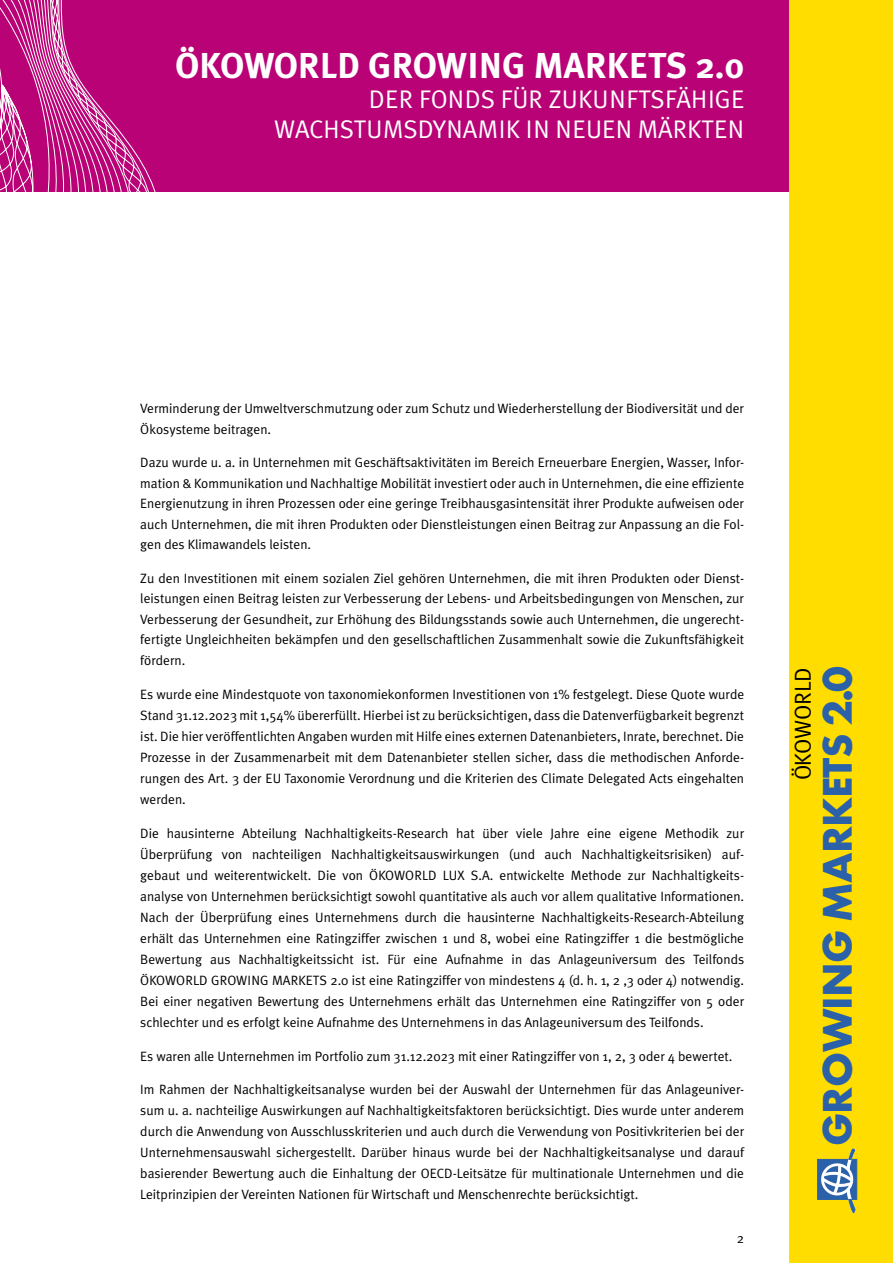
<style>
.page{position:relative;width:893px;height:1263px;background:#fff}
.page>*{position:absolute;margin:0;border:0;box-sizing:border-box;transform-origin:0 0}
.t1{font:700 43.05px "Futura PT";letter-spacing:-.02em;color:#2b61a9}
.t2{font:700 36px "Meta Plus";color:#fff}
.t3{font:25.5px/30px "Meta Plus Normal";color:#fff;text-align:right}
.t4{font:23.1px "Meta Plus Normal";letter-spacing:-.025em;color:#000}
.t5{font:13.5px/21px "Meta Plus Normal";color:#000;text-align:justify}
</style>
<div class="page">
<div style="left:0;top:0;width:893px;height:191px;background:#b90276"></div>
<svg style="left:0;top:0;width:156px;height:191px"></svg>
<div style="left:789px;top:0;width:104px;height:1263px;background:#fd0"></div>
<div style="left:817px;top:1159px;width:40px;height:40px;background:#2b61a9;border:1px solid #2b61a9"></div>
<svg style="left:819px;top:1148px;width:36px;height:65px"></svg>
<h2 class="t2" style="left:175px;top:44px;width:570px">ÖKOWORLD GROWING MARKETS 2.0</h2>
<h3 class="t3" style="left:274px;top:84px;width:472px">DER FONDS FÜR ZUKUNFTSFÄHIGE<br>WACHSTUMSDYNAMIK IN NEUEN MÄRKTEN</h3>
<p class="t5" style="left:140px;top:397px;width:605px">Verminderung der Umweltverschmutzung oder zum Schutz und Wiederherstellung der Biodiversität und der<br>Ökosysteme beitragen.</p>
<p class="t5" style="left:140px;top:452px;width:605px;line-height:20.5px">Dazu wurde u. a. in Unternehmen mit Geschäftsaktivitäten im Bereich Erneuerbare Energien, Wasser, Infor&shy;mation &amp; Kommunikation und Nachhaltige Mobilität investiert oder auch in Unternehmen, die eine effiziente Energienutzung in ihren Prozessen oder eine geringe Treibhausgasintensität ihrer Produkte aufweisen oder auch Unternehmen, die mit ihren Produkten oder Dienstleistungen einen Beitrag zur Anpassung an die Fol&shy;gen des Klimawandels leisten.</p>
<p class="t5" style="left:140px;top:567px;width:605px">Zu den Investitionen mit einem sozialen Ziel gehören Unternehmen, die mit ihren Produkten oder Dienst&shy;leistungen einen Beitrag leisten zur Verbesserung der Lebens- und Arbeitsbedingungen von Menschen, zur Verbesserung der Gesundheit, zur Erhöhung des Bildungsstands sowie auch Unternehmen, die ungerecht&shy;fertigte Ungleichheiten bekämpfen und den gesellschaftlichen Zusammenhalt sowie die Zukunftsfähigkeit fördern.</p>
<p class="t5" style="left:140px;top:684px;width:605px">Es wurde eine Mindestquote von taxonomiekonformen Investitionen von 1% festgelegt. Diese Quote wurde Stand 31.12.2023 mit 1,54% übererfüllt. Hierbei ist zu berücksichtigen, dass die Datenverfügbarkeit begrenzt ist. Die hier veröffentlichten Angaben wurden mit Hilfe eines externen Datenanbieters, Inrate, berechnet. Die Prozesse in der Zusammenarbeit mit dem Datenanbieter stellen sicher, dass die methodischen Anforde&shy;rungen des Art. 3 der EU Taxonomie Verordnung und die Kriterien des Climate Delegated Acts eingehalten werden.</p>
<p class="t5" style="left:140px;top:822px;width:605px">Die hausinterne Abteilung Nachhaltigkeits-Research hat über viele Jahre eine eigene Methodik zur Überprüfung von nachteiligen Nachhaltigkeitsauswirkungen (und auch Nachhaltigkeitsrisiken) auf&shy;gebaut und weiterentwickelt. Die von ÖKOWORLD LUX S.A. entwickelte Methode zur Nachhaltigkeits&shy;analyse von Unternehmen berücksichtigt sowohl quantitative als auch vor allem qualitative Informationen.<br>Nach der Überprüfung eines Unternehmens durch die hausinterne Nachhaltigkeits-Research-Abteilung erhält das Unternehmen eine Ratingziffer zwischen 1 und 8, wobei eine Ratingziffer 1 die bestmögliche Bewertung aus Nachhaltigkeitssicht ist. Für eine Aufnahme in das Anlageuniversum des Teilfonds ÖKOWORLD GROWING MARKETS 2.0 ist eine Ratingziffer von mindestens 4 (d. h. 1, 2 ,3 oder 4) notwendig.<br>Bei einer negativen Bewertung des Unternehmens erhält das Unternehmen eine Ratingziffer von 5 oder schlechter und es erfolgt keine Aufnahme des Unternehmens in das Anlageuniversum des Teilfonds.</p>
<p class="t5" style="left:140px;top:1045px;width:594px">Es waren alle Unternehmen im Portfolio zum 31.12.2023 mit einer Ratingziffer von 1, 2, 3 oder 4 bewertet.</p>
<p class="t5" style="left:140px;top:1079px;width:605px">Im Rahmen der Nachhaltigkeitsanalyse wurden bei der Auswahl der Unternehmen für das Anlageuniver&shy;sum u. a. nachteilige Auswirkungen auf Nachhaltigkeitsfaktoren berücksichtigt. Dies wurde unter anderem durch die Anwendung von Ausschlusskriterien und auch durch die Verwendung von Positivkriterien bei der Unternehmensauswahl sichergestellt. Darüber hinaus wurde bei der Nachhaltigkeitsanalyse und darauf basierender Bewertung auch die Einhaltung der OECD-Leitsätze für multinationale Unternehmen und die Leitprinzipien der Vereinten Nationen für Wirtschaft und Menschenrechte berücksichtigt.</p>
<p class="t5" style="left:737px;top:1228px;width:9px">2</p>
<h3 class="t4" style="left:789px;top:780px;width:115px;rotate:-90deg">ÖKOWORLD</h3>
<h1 class="t1" style="left:810px;top:1146px;width:481px;rotate:-90deg">GROWING MARKETS 2.0</h1>
</div>
